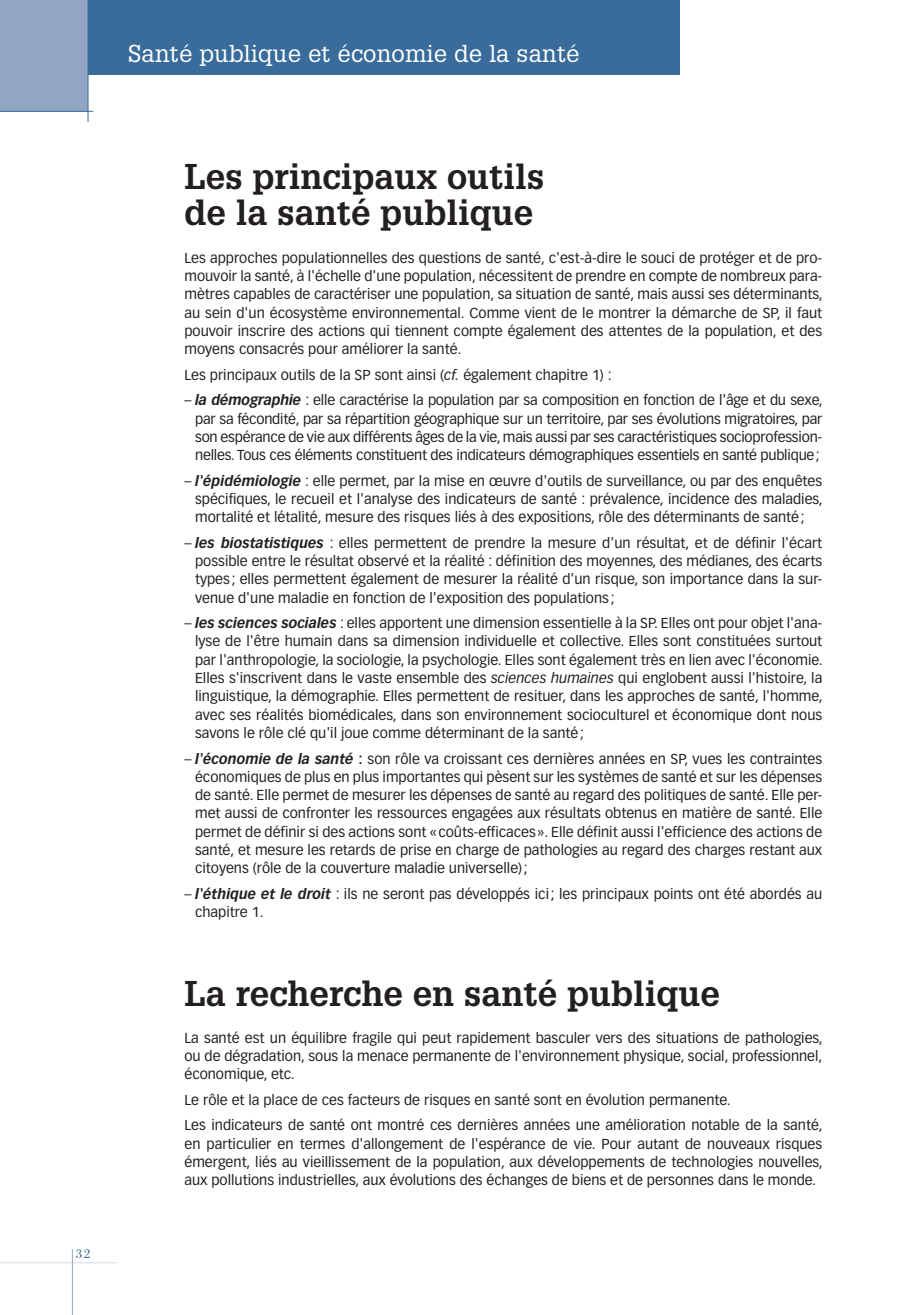
<style>
.page{position:relative;width:913px;height:1315px;background:#fff}
.page>*{position:absolute;margin:0;border:0;box-sizing:border-box;transform-origin:0 0}
.t1{font:700 35px/36.6px "Glypha";color:#231f20}
.t2{font:23.8px "Glypha";letter-spacing:.01em;color:#fff}
.t3{font:14.17px/18.4px "Vectora LH";color:#231f20;text-align:justify}
.t4{font:13.3px "Bodoni";color:#396c9b}
.s1{font-style:italic}
.s2{font-weight:700;font-style:italic}
.s3{font-weight:700}
</style>
<div class="page">
<div style="left:0;top:0;width:88px;height:111px;background:#92a5c3"></div>
<hr style="left:88px;top:0;width:1px;height:122px;background:#396c9b">
<hr style="left:0;top:111px;width:93px;height:1px;background:#396c9b">
<div style="left:88px;top:0;width:591px;height:75px;background:#396c9b"></div>
<hr style="left:0;top:1262px;width:117px;height:1px;background:#d7dce8">
<hr style="left:72px;top:1249px;width:1px;height:66px;background:#92a5c3">
<p class="t4" style="left:76px;top:1248px;width:16px">32</p>
<h2 class="t2" style="left:128px;top:45px;width:453px">Santé publique et économie de la santé</h2>
<h1 class="t1" style="left:184px;top:161px;width:361px">Les principaux outils de la santé publique</h1>
<p class="t3" style="left:184px;top:249px;width:640px">Les approches populationnelles des questions de santé, c'est-à-dire le souci de protéger et de pro&shy;mouvoir la santé, à l'échelle d'une population, nécessitent de prendre en compte de nombreux para&shy;mètres capables de caractériser une population, sa situation de santé, mais aussi ses déterminants, au sein d'un écosystème environnemental. Comme vient de le montrer la démarche de SP, il faut pouvoir inscrire des actions qui tiennent compte également des attentes de la population, et des moyens consacrés pour améliorer la santé.</p>
<p class="t3" style="left:184px;top:366px;width:429px">Les principaux outils de la SP sont ainsi ( <span class="s1">cf.</span> également chapitre 1 ) :</p>
<p class="t3" style="left:195px;top:392px;width:629px;text-indent:-11px">– <span class="s2">la démographie</span> : elle caractérise la population par sa composition en fonction de l'âge et du sexe, par sa fécondité, par sa répartition géographique sur un territoire, par ses évolutions migratoires, par son espérance de vie aux différents âges de la vie, mais aussi par ses caractéristiques socioprofession&shy;nelles. Tous ces éléments constituent des indicateurs démographiques essentiels en santé publique ;</p>
<p class="t3" style="left:195px;top:472px;width:629px;text-indent:-11px">– <span class="s2">l'épidémiologie</span> : elle permet, par la mise en œuvre d'outils de surveillance, ou par des enquêtes spécifiques, le recueil et l'analyse des indicateurs de santé : prévalence, incidence des maladies, mortalité et létalité, mesure des risques liés à des expositions, rôle des déterminants de santé ;</p>
<p class="t3" style="left:195px;top:534px;width:628px;text-indent:-11px">– <span class="s2">les biostatistiques</span> : elles permettent de prendre la mesure d'un résultat, et de définir l'écart possible entre le résultat observé et la réalité : définition des moyennes, des médianes, des écarts types ; elles permettent également de mesurer la réalité d'un risque, son importance dans la sur&shy;venue d'une maladie en fonction de l'exposition des populations ;</p>
<p class="t3" style="left:195px;top:615px;width:629px;text-indent:-11px">– <span class="s2">les sciences sociales</span> : elles apportent une dimension essentielle à la SP. Elles ont pour objet l'ana&shy;lyse de l'être humain dans sa dimension individuelle et collective. Elles sont constituées surtout par l'anthropologie, la sociologie, la psychologie. Elles sont également très en lien avec l'économie.<br>Elles s'inscrivent dans le vaste ensemble des <span class="s1">sciences humaines</span> qui englobent aussi l'histoire, la linguistique, la démographie. Elles permettent de resituer, dans les approches de santé, l'homme, avec ses réalités biomédicales, dans son environnement socioculturel et économique dont nous savons le rôle clé qu'il joue comme déterminant de la santé ;</p>
<p class="t3" style="left:195px;top:750px;width:628px;text-indent:-11px">– <span class="s2">l'économie de la santé</span> <span class="s3">:</span> son rôle va croissant ces dernières années en SP, vues les contraintes économiques de plus en plus importantes qui pèsent sur les systèmes de santé et sur les dépenses de santé. Elle permet de mesurer les dépenses de santé au regard des politiques de santé. Elle per&shy;met aussi de confronter les ressources engagées aux résultats obtenus en matière de santé. Elle permet de définir si des actions sont « coûts-efficaces ». Elle définit aussi l'efficience des actions de santé, et mesure les retards de prise en charge de pathologies au regard des charges restant aux citoyens (rôle de la couverture maladie universelle) ;</p>
<p class="t3" style="left:195px;top:885px;width:628px;text-indent:-11px">– <span class="s2">l'éthique et le droit</span> : ils ne seront pas développés ici ; les principaux points ont été abordés au chapitre 1 .</p>
<h1 class="t1" style="left:184px;top:977px;width:537px">La recherche en santé publique</h1>
<p class="t3" style="left:184px;top:1029px;width:640px">La santé est un équilibre fragile qui peut rapidement basculer vers des situations de pathologies, ou de dégradation, sous la menace permanente de l'environnement physique, social, professionnel, économique, etc.</p>
<p class="t3" style="left:184px;top:1088px;width:640px;line-height:25.4px">Le rôle et la place de ces facteurs de risques en santé sont en évolution permanente.<br>Les indicateurs de santé ont montré ces dernières années une amélioration notable de la santé,</p>
<p class="t3" style="left:184px;top:1135px;width:640px">en particulier en termes d'allongement de l'espérance de vie. Pour autant de nouveaux risques émergent, liés au vieillissement de la population, aux développements de technologies nouvelles, aux pollutions industrielles, aux évolutions des échanges de biens et de personnes dans le monde.</p>
</div>
